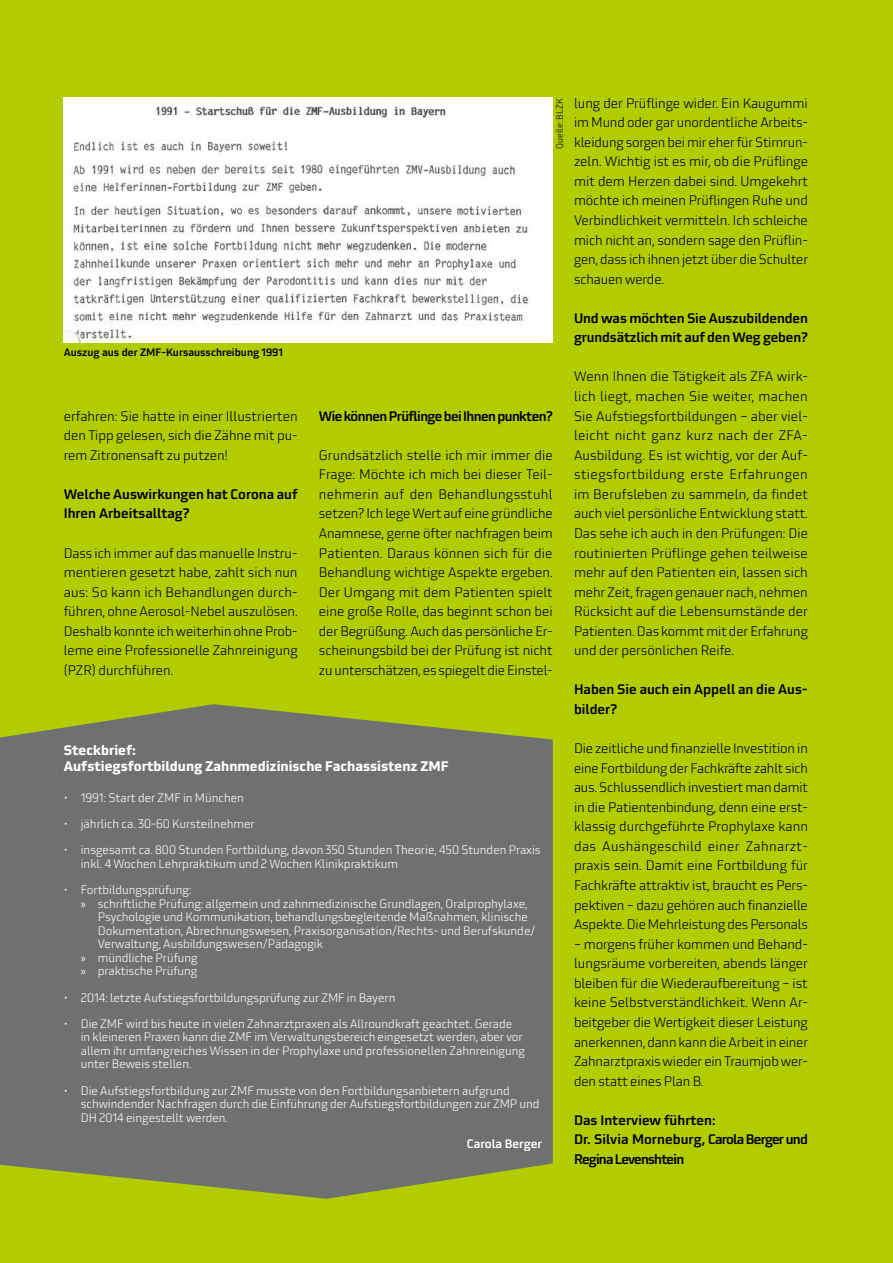
<style>
.page{position:relative;width:893px;height:1263px;background:#b3cc00}
.page>*{position:absolute;margin:0;border:0;box-sizing:border-box;transform-origin:0 0}
.t1{font:300 13.5px/19.5px "Utility Pro";letter-spacing:-.01em;color:#000;text-align:justify}
.t2{font:500 13.5px/19.5px "Utility Pro";letter-spacing:-.01em;color:#000}
.t3{font:700 13.5px/16.5px "Utility Pro";color:#fff}
.t4{font:500 13.5px "Utility Pro";letter-spacing:-.04em;color:#000}
.t5{font:300 12px/13.5px "Utility Pro";color:#fff}
.t6{font:500 12px "Utility Pro";color:#fff}
.t7{font:500 10.5px "Utility Pro";color:#000}
.t8{font:300 9px "Utility Pro";color:#000}
.s1{font-family:"Myriad Pro";font-weight:400}
</style>
<div class="page">
<img style="left:64px;top:98px;width:489px;height:244px">
<svg style="left:0;top:704px;width:553px;height:495px;background:#737668"></svg>
<p class="t8" style="left:553px;top:149px;width:51px;rotate:-90deg">Quelle: BLZK</p>
<p class="t7" style="left:64px;top:344px;width:221px">Auszug aus der ZMF-Kursausschreibung 1991</p>
<p class="t1" style="left:64px;top:405px;width:235px">erfahren: Sie hatte in einer Illustrierten den Tipp gelesen, sich die Zähne mit pu&shy;rem Zitronensaft zu putzen!</p>
<p class="t2" style="left:64px;top:483px;width:235px">Welche Auswirkungen hat Corona auf<br>Ihren Arbeitsalltag?</p>
<p class="t1" style="left:64px;top:542px;width:236px">Dass ich immer auf das manuelle Instru&shy;mentieren gesetzt habe, zahlt sich nun aus: So kann ich Behandlungen durch&shy;führen, ohne Aerosol-Nebel auszulösen.<br>Deshalb konnte ich weiterhin ohne Prob&shy;leme eine Professionelle Zahnreinigung (PZR) durchführen.</p>
<p class="t4" style="left:319px;top:405px;width:235px">Wie können Prüflinge bei Ihnen punkten?</p>
<p class="t1" style="left:319px;top:444px;width:235px">Grundsätzlich stelle ich mir immer die Frage: Möchte ich mich bei dieser Teil&shy;nehmerin auf den Behandlungsstuhl setzen? Ich lege Wert auf eine gründliche Anamnese, gerne öfter nachfragen beim Patienten. Daraus können sich für die Behandlung wichtige Aspekte ergeben.<br>Der Umgang mit dem Patienten spielt eine große Rolle, das beginnt schon bei der Begrüßung. Auch das persönliche Er&shy;scheinungsbild bei der Prüfung ist nicht zu unterschätzen, es spiegelt die Einstel-</p>
<p class="t3" style="left:64px;top:740px;width:386px">Steckbrief:<br>Aufstiegsfortbildung Zahnmedizinische Fachassistenz ZMF</p>
<p class="t5" style="left:64px;top:790px;width:182px">• 1991: Start der ZMF in München</p>
<p class="t5" style="left:64px;top:816px;width:192px">• jährlich ca. 30-60 Kursteilnehmer</p>
<p class="t5" style="left:81px;top:843px;width:461px;text-indent:-17px">• insgesamt ca. 800 Stunden Fortbildung, davon 350 Stunden Theorie, 450 Stunden Praxis inkl. 4 Wochen Lehrpraktikum und 2 Wochen Klinikpraktikum</p>
<p class="t5" style="left:64px;top:882px;width:129px">• Fortbildungsprüfung:</p>
<p class="t5" style="left:81px;top:896px;width:448px"><span class="s1">»</span> schriftliche Prüfung: allgemein und zahnmedizinische Grundlagen, Oralprophylaxe,</p>
<p class="t5" style="left:98px;top:909px;width:432px">Psychologie und Kommunikation, behandlungsbegleitende Maßnahmen, klinische</p>
<p class="t5" style="left:98px;top:923px;width:439px">Dokumentation, Abrechnungswesen, Praxisorganisation/Rechts- und Berufskunde/</p>
<p class="t5" style="left:98px;top:936px;width:227px">Verwaltung, Ausbildungswesen/Pädagogik</p>
<p class="t5" style="left:81px;top:950px;width:118px"><span class="s1">»</span> mündliche Prüfung</p>
<p class="t5" style="left:81px;top:963px;width:118px"><span class="s1">»</span> praktische Prüfung</p>
<p class="t5" style="left:64px;top:990px;width:333px">• 2014: letzte Aufstiegsfortbildungsprüfung zur ZMF in Bayern</p>
<p class="t5" style="left:81px;top:1016px;width:446px;text-indent:-17px">• Die ZMF wird bis heute in vielen Zahnarztpraxen als Allroundkraft geachtet. Gerade<br>in kleineren Praxen kann die ZMF im Verwaltungsbereich eingesetzt werden, aber vor allem ihr umfangreiches Wissen in der Prophylaxe und professionellen Zahnreinigung unter Beweis stellen.</p>
<p class="t5" style="left:81px;top:1083px;width:460px;text-indent:-17px">• Die Aufstiegsfortbildung zur ZMF musste von den Fortbildungsanbietern aufgrund schwindender Nachfragen durch die Einführung der Aufstiegsfortbildungen zur ZMP und<br>DH 2014 eingestellt werden.</p>
<p class="t6" style="left:467px;top:1134px;width:77px">Carola Berger</p>
<p class="t1" style="left:574px;top:92px;width:235px">lung der Prüflinge wider. Ein Kaugummi im Mund oder gar unordentliche Arbeits&shy;kleidung sorgen bei mir eher für Stirnrun&shy;zeln. Wichtig ist es mir, ob die Prüflinge mit dem Herzen dabei sind. Umgekehrt möchte ich meinen Prüflingen Ruhe und Verbindlichkeit vermitteln. Ich schleiche mich nicht an, sondern sage den Prüflin&shy;gen, dass ich ihnen jetzt über die Schulter schauen werde.</p>
<p class="t2" style="left:574px;top:307px;width:235px">Und was möchten Sie Auszubildenden grundsätzlich mit auf den Weg geben?</p>
<p class="t1" style="left:574px;top:366px;width:235px">Wenn Ihnen die Tätigkeit als ZFA wirk&shy;lich liegt, machen Sie weiter, machen Sie Aufstiegsfortbildungen – aber viel&shy;leicht nicht ganz kurz nach der ZFA-Ausbildung. Es ist wichtig, vor der Auf&shy;stiegsfortbildung erste Erfahrungen im Berufsleben zu sammeln, da findet auch viel persönliche Entwicklung statt.<br>Das sehe ich auch in den Prüfungen: Die routinierten Prüflinge gehen teilweise mehr auf den Patienten ein, lassen sich mehr Zeit, fragen genauer nach, nehmen Rücksicht auf die Lebensumstände der Patienten. Das kommt mit der Erfahrung und der persönlichen Reife.</p>
<p class="t2" style="left:574px;top:679px;width:235px">Haben Sie auch ein Appell an die Aus&shy;bilder?</p>
<p class="t1" style="left:574px;top:738px;width:235px">Die zeitliche und finanzielle Investition in eine Fortbildung der Fachkräfte zahlt sich aus. Schlussendlich investiert man damit in die Patientenbindung, denn eine erst&shy;klassig durchgeführte Prophylaxe kann das Aushängeschild einer Zahnarzt&shy;praxis sein. Damit eine Fortbildung für Fachkräfte attraktiv ist, braucht es Pers&shy;pektiven – dazu gehören auch finanzielle Aspekte. Die Mehrleistung des Personals</p>
<p class="t1" style="left:574px;top:933px;width:235px">– morgens früher kommen und Behand&shy;lungsräume vorbereiten, abends länger bleiben für die Wiederaufbereitung – ist keine Selbstverständlichkeit. Wenn Ar&shy;beitgeber die Wertigkeit dieser Leistung anerkennen, dann kann die Arbeit in einer Zahnarztpraxis wieder ein Traumjob wer&shy;den statt eines Plan B.</p>
<p class="t2" style="left:574px;top:1109px;width:235px">Das Interview führten:<br>Dr. Silvia Morneburg, Carola Berger und<br>Regina Levenshtein</p>
</div>
